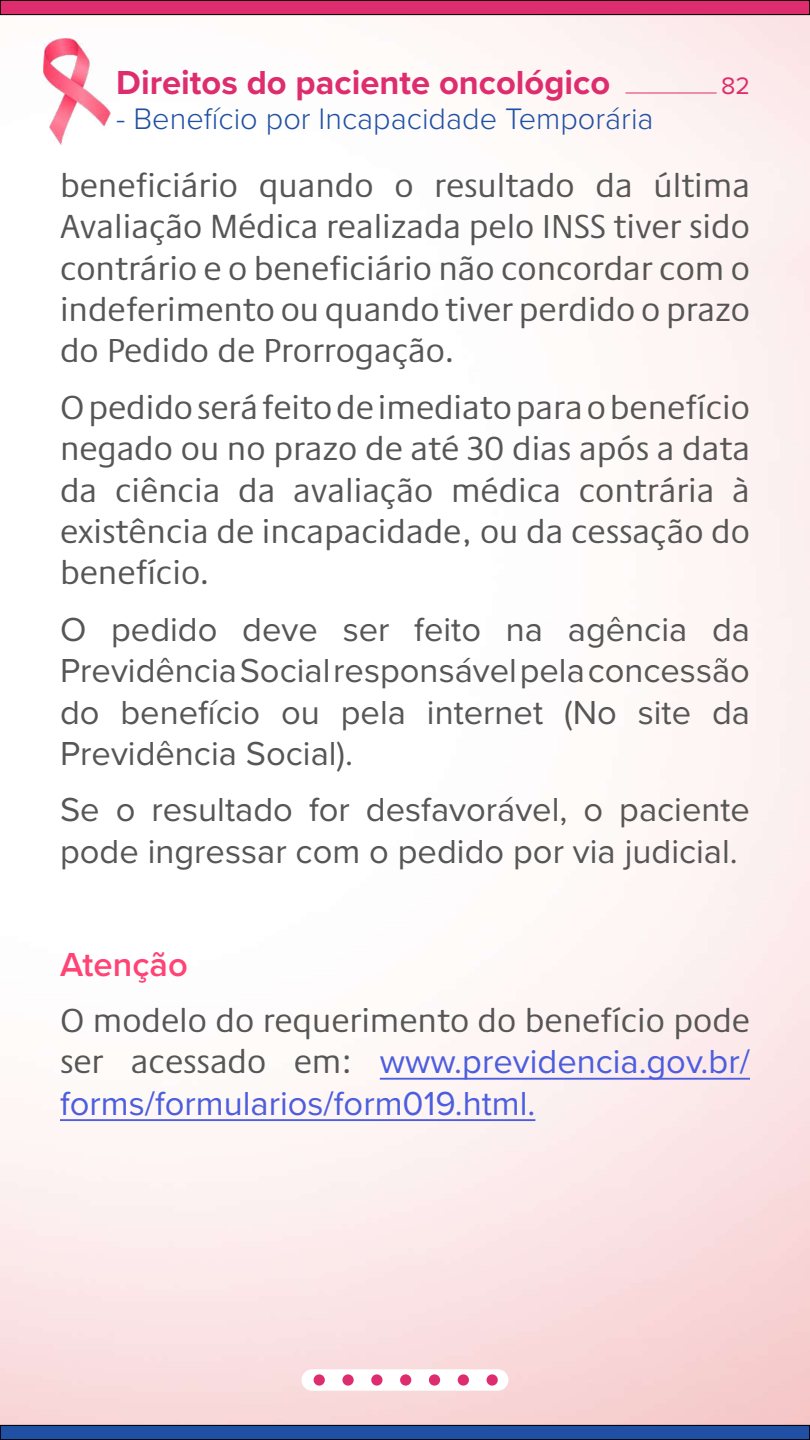
<style>
.page{position:relative;width:810px;height:1440px;background:#fff}
.page>*{position:absolute;margin:0;border:0;box-sizing:border-box;transform-origin:0 0}
.t1{font:34.5px/41.4px "Praxis Next";color:#565656;text-align:justify}
.t2{font:34.5px/41.4px "Proxima Nova";color:#565656;text-align:justify}
.t3{font:34.5px/41.4px "Proxima Nova";color:#4c5dde}
.t4{font:700 34.5px "Proxima Nova";color:#de2d6e}
.t5{font:600 34.5px "Proxima Nova";color:#ff4475}
.t6{font:300 30.75px "Proxima Nova";color:#2050a3}
.t7{font:24.75px "Proxima Nova";color:#de2d6e}
.s1{font-family:"Praxis Next";color:#565656}
</style>
<div class="page">
<div style="left:0;top:0;width:810px;height:15px;background:#de2d6e"></div>
<div style="left:0;top:0;width:810px;height:15px;border:1px solid #000"></div>
<div style="left:0;top:1425px;width:810px;height:15px;background:#2050a3"></div>
<div style="left:0;top:1425px;width:810px;height:15px;border:1px solid #000"></div>
<hr style="left:626px;top:93px;width:91px;height:1px;background:#de2d6e">
<img style="left:44px;top:39px;width:67px;height:105px">
<hr style="left:380px;top:1078px;width:370px;height:2px;background:#4c5dde">
<hr style="left:60px;top:1119px;width:475px;height:2px;background:#4c5dde">
<div style="left:487px;top:1374px;width:11px;height:12px;background:#de2d6e;border-radius:50%"></div>
<div style="left:371px;top:1374px;width:12px;height:12px;background:#de2d6e;border-radius:50%"></div>
<div style="left:400px;top:1374px;width:11px;height:12px;background:#de2d6e;border-radius:50%"></div>
<div style="left:314px;top:1374px;width:11px;height:12px;background:#de2d6e;border-radius:50%"></div>
<div style="left:342px;top:1374px;width:12px;height:12px;background:#de2d6e;border-radius:50%"></div>
<div style="left:458px;top:1374px;width:11px;height:12px;background:#de2d6e;border-radius:50%"></div>
<div style="left:429px;top:1374px;width:11px;height:12px;background:#de2d6e;border-radius:50%"></div>
<p class="t4" style="left:116px;top:57px;width:496px">Direitos do paciente oncológico</p>
<p class="t7" style="left:721px;top:67px;width:30px">82</p>
<p class="t6" style="left:116px;top:96px;width:539px">- Benefício por Incapacidade Temporária</p>
<p class="t1" style="left:60px;top:163px;width:692px">beneficiário quando o resultado da última Avaliação Médica realizada pelo INSS tiver sido contrário e o beneficiário não concordar com o indeferimento ou quando tiver perdido o prazo do Pedido de Prorrogação.</p>
<p class="t1" style="left:60px;top:385px;width:692px">O pedido será feito de imediato para o benefício negado ou no prazo de até 30 dias após a data da ciência da avaliação médica contrária à existência de incapacidade, ou da cessação do benefício.</p>
<p class="t2" style="left:60px;top:607px;width:692px">O pedido deve ser feito na agência da Previdência Social responsável pela concessão do benefício ou pela internet (No site da Previdência Social).</p>
<p class="t2" style="left:60px;top:788px;width:692px">Se o resultado for desfavorável, o paciente pode ingressar com o pedido por via judicial.</p>
<p class="t5" style="left:60px;top:938px;width:129px">Atenção</p>
<p class="t1" style="left:60px;top:999px;width:692px">O modelo do requerimento do benefício pode</p>
<p class="t3" style="left:60px;top:1040px;width:692px"><span class="s1">ser acessado em:</span> www.previdencia.gov.br/ forms/formularios/form019.html.</p>
</div>
